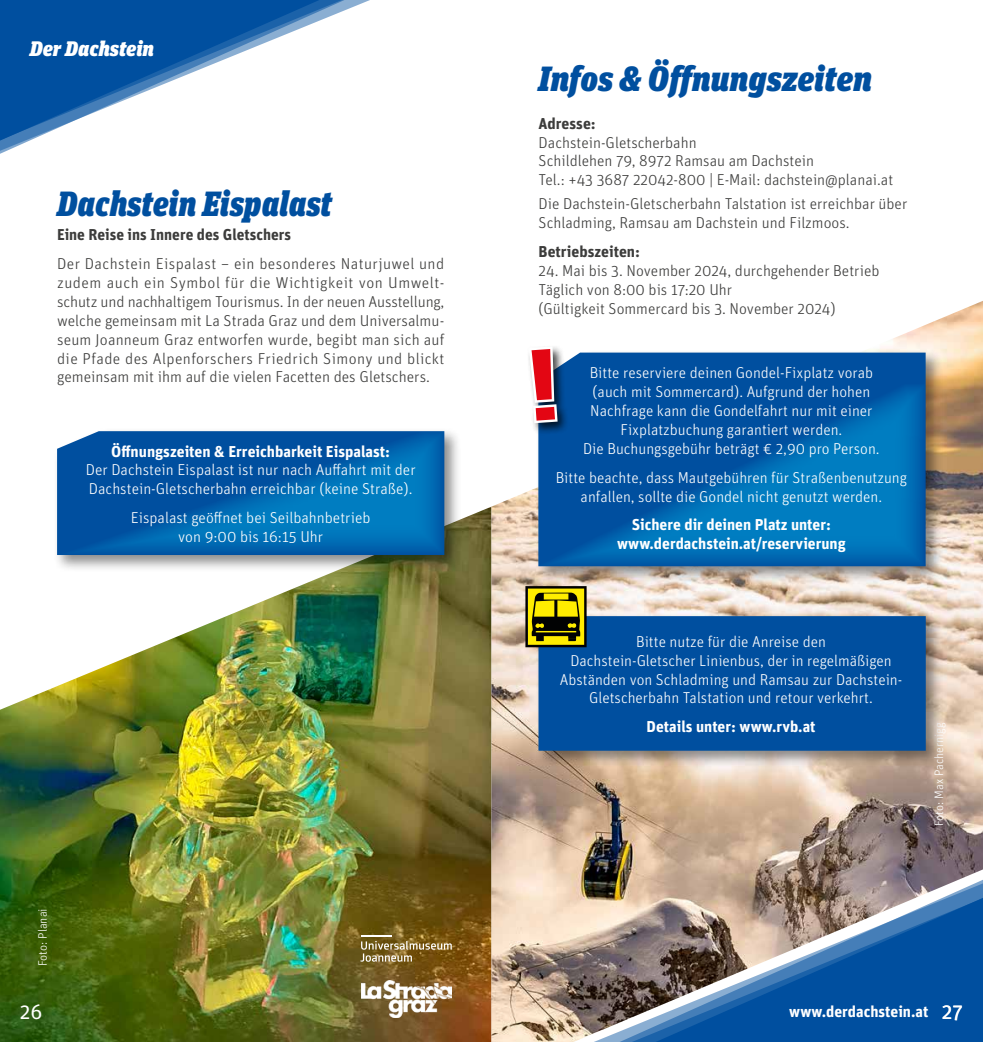
<style>
.page{position:relative;width:983px;height:1042px;background:#fff}
.page>*{position:absolute;margin:0;border:0;box-sizing:border-box;transform-origin:0 0}
.t1{font:italic 900 35px "Unit Slab OT";color:#004f9f}
.t2{font:italic 900 35px "Unit Slab OT";color:#004f9f;scale:.93 1}
.t3{font:italic 900 21px "Unit Slab OT";color:#fff}
.t4{font:21px "Unit OT";color:#fff}
.t5{font:300 15.75px/18.9px "Unit OT";color:#3c3c3b}
.t6{font:300 15.75px/18.9px "Unit OT";color:#fff;text-align:center}
.t7{font:700 15.75px/18.9px "Unit OT";color:#fff;text-align:center}
.t8{font:700 15.75px "Unit OT";color:#3c3c3b}
.t9{font:300 12.25px "Unit OT";color:#fff}
</style>
<div class="page">
<svg style="left:0;top:0;width:353px;height:154px"></svg>
<img style="left:0;top:507px;width:491px;height:535px">
<div style="left:54px;top:428px;width:408px;height:145px;background:#000;opacity:.45"></div>
<svg style="left:57px;top:431px;width:387px;height:124px;background:#0260ab"></svg>
<img style="left:491px;top:301px;width:491px;height:741px">
<img style="left:361px;top:980px;width:90px;height:37px">
<hr style="left:361px;top:935px;width:31px;height:1px;background:#fff">
<svg style="left:360px;top:941px;width:91px;height:20px;background:#937a46"></svg>
<div style="left:534px;top:349px;width:409px;height:235px;background:#000;opacity:.45"></div>
<div style="left:569px;top:353px;width:356px;height:31px;background:#004f9f"></div>
<svg style="left:536px;top:384px;width:389px;height:182px;background:#0162ac"></svg>
<div style="left:526px;top:344px;width:43px;height:92px;background:#000;opacity:.75"></div>
<div style="left:535px;top:613px;width:408px;height:155px;background:#000;opacity:.45"></div>
<div style="left:538px;top:616px;width:387px;height:135px;background:#004f9f"></div>
<svg style="left:525px;top:586px;width:61px;height:61px;background:#8b8102"></svg>
<svg style="left:531px;top:349px;width:24px;height:72px;background:#54606d"></svg>
<h2 class="t3" style="left:30px;top:35px;width:126px">Der Dachstein</h2>
<h1 class="t2" style="left:57px;top:181px;width:297px">Dachstein Eispalast</h1>
<p class="t8" style="left:57px;top:224px;width:235px">Eine Reise ins Innere des Gletschers</p>
<p class="t5" style="left:57px;top:254px;width:389px;text-align:justify">Der Dachstein Eispalast – ein besonderes Naturjuwel und zudem auch ein Symbol für die Wichtigkeit von Umwelt&shy;schutz und nachhaltigem Tourismus. In der neuen Ausstellung, welche gemeinsam mit La Strada Graz und dem Universalmu&shy;seum Joanneum Graz entworfen wurde, begibt man sich auf die Pfade des Alpenforschers Friedrich Simony und blickt gemeinsam mit ihm auf die vielen Facetten des Gletschers.</p>
<p class="t7" style="left:111px;top:441px;width:280px">Öffnungszeiten &amp; Erreichbarkeit Eispalast:</p>
<p class="t6" style="left:86px;top:461px;width:331px;text-align:left">Der Dachstein Eispalast ist nur nach Auffahrt mit der<br>Dachstein-Gletscherbahn erreichbar (keine Straße).</p>
<p class="t6" style="left:131px;top:508px;width:241px">Eispalast geöffnet bei Seilbahnbetrieb von 9:00 bis 16:15 Uhr</p>
<p class="t9" style="left:35px;top:966px;width:59px;rotate:-90deg">Foto: Planai</p>
<h1 class="t1" style="left:538px;top:56px;width:335px">Infos &amp; Öffnungszeiten</h1>
<p class="t8" style="left:538px;top:113px;width:59px">Adresse:</p>
<p class="t5" style="left:538px;top:133px;width:356px">Dachstein-Gletscherbahn<br>Schildlehen 79, 8972 Ramsau am Dachstein<br>Tel.: +43 3687 22042-800 | E-Mail: dachstein@planai.at</p>
<p class="t5" style="left:538px;top:194px;width:370px">Die Dachstein-Gletscherbahn Talstation ist erreichbar über<br>Schladming, Ramsau am Dachstein und Filzmoos.</p>
<p class="t8" style="left:538px;top:241px;width:103px">Betriebszeiten:</p>
<p class="t5" style="left:538px;top:261px;width:342px">24. Mai bis 3. November 2024, durchgehender Betrieb<br>Täglich von 8:00 bis 17:20 Uhr<br>(Gültigkeit Sommercard bis 3. November 2024)</p>
<p class="t6" style="left:583px;top:363px;width:298px">Bitte reserviere deinen Gondel-Fixplatz vorab (auch mit Sommercard). Aufgrund der hohen Nachfrage kann die Gondelfahrt nur mit einer Fixplatzbuchung garantiert werden.<br>Die Buchungsgebühr beträgt € 2,90 pro Person.</p>
<p class="t6" style="left:555px;top:468px;width:352px">Bitte beachte, dass Mautgebühren für Straßenbenutzung anfallen, sollte die Gondel nicht genutzt werden.</p>
<p class="t7" style="left:617px;top:515px;width:230px">Sichere dir deinen Platz unter: www.derdachstein.at/reservierung</p>
<p class="t6" style="left:559px;top:632px;width:344px">Bitte nutze für die Anreise den<br>Dachstein-Gletscher Linienbus, der in regelmäßigen Abständen von Schladming und Ramsau zur Dachstein-Gletscherbahn Talstation und retour verkehrt.</p>
<p class="t7" style="left:646px;top:717px;width:170px">Details unter: www.rvb.at</p>
<p class="t9" style="left:931px;top:826px;width:105px;rotate:-90deg">Foto: Max Pachernigg</p>
<h2 class="t4" style="left:20px;top:998px;width:24px">26</h2>
<h2 class="t4" style="left:941px;top:998px;width:23px">27</h2>
<p class="t7" style="left:789px;top:1002px;width:140px">www.derdachstein.at</p>
</div>
